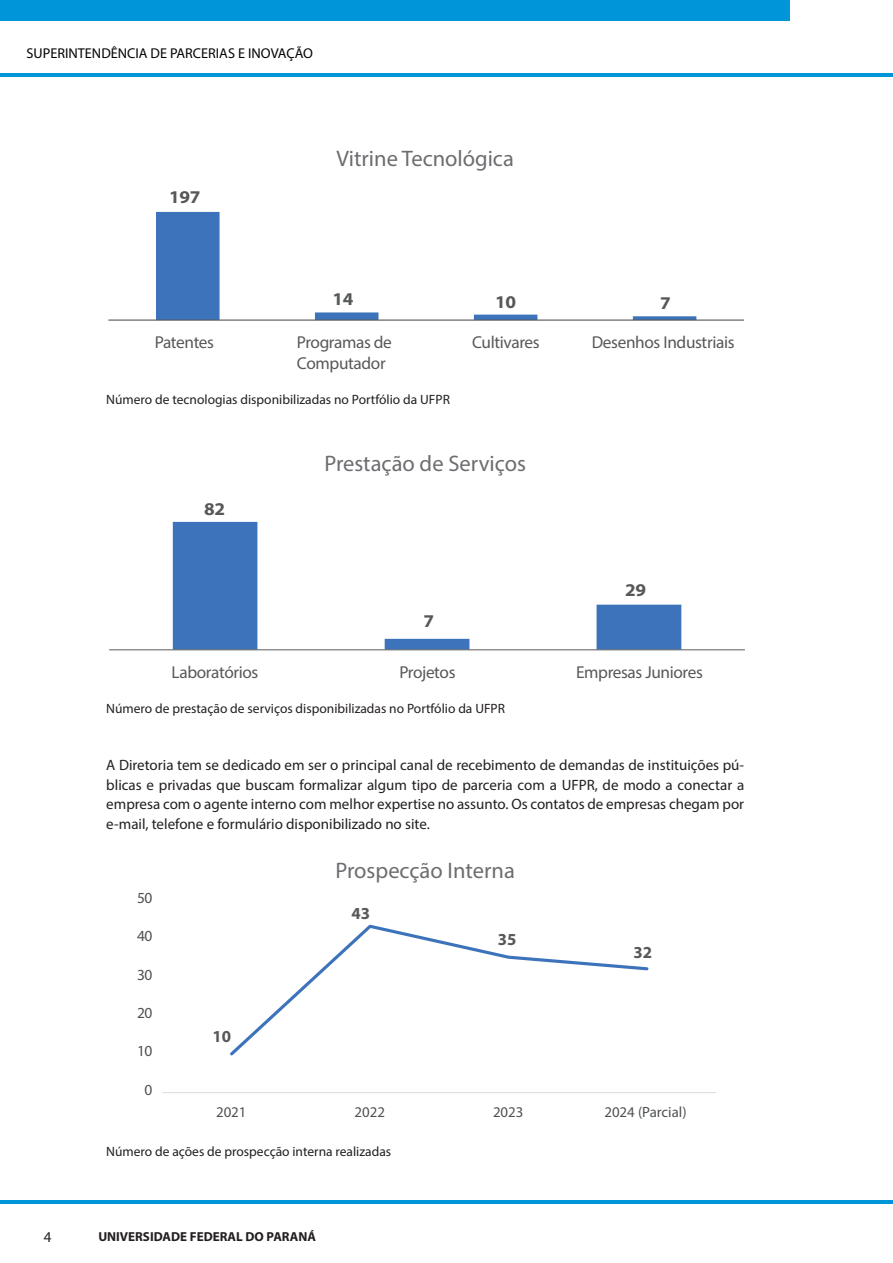
<style>
.page{position:relative;width:893px;height:1263px;background:#fff}
.page>*{position:absolute;margin:0;border:0;box-sizing:border-box;transform-origin:0 0}
.titulo_gráfico{font:22.5px "Myriad Pro";color:#6c6d70}
.t1{font:700 18px "Myriad Pro";letter-spacing:-.02em;color:#57585a;scale:1.07 1}
.t2{font:17.25px/20.7px "Myriad Pro";letter-spacing:-.02em;color:#57585a}
.t3{font:700 16.8px "Myriad Pro";color:#57585a}
.t4{font:15.45px "Myriad Pro";letter-spacing:-.02em;color:#4f5252}
.tx_corpo{font:15px/19.5px "Myriad Pro";color:#231f20;text-align:justify}
.t5{font:14.85px "Myriad Pro";color:#4f5252}
.t6{font:14.25px "Myriad Pro";color:#040503}
.legenda_graficos{font:13.5px "Myriad Pro";color:#231f20}
.t7{font:700 13.05px "Myriad Pro";color:#231f20}
</style>
<div class="page">
<div style="left:0;top:0;width:790px;height:20px;background:#0095d9"></div>
<hr style="left:0;top:73px;width:893px;height:4px;background:#0095d9">
<hr style="left:0;top:1200px;width:893px;height:3px;background:#0095d9">
<svg style="left:156px;top:212px;width:540px;height:107px"></svg>
<hr style="left:108px;top:319px;width:635px;height:2px;background:#57585a">
<svg style="left:173px;top:522px;width:508px;height:127px"></svg>
<hr style="left:109px;top:649px;width:635px;height:1px;background:#6c6d70">
<hr style="left:162px;top:1092px;width:554px;height:1px;background:#dcdddf">
<svg style="left:230px;top:924px;width:419px;height:132px"></svg>
<p class="t6" style="left:27px;top:45px;width:288px">SUPERINTENDÊNCIA DE PARCERIAS E INOVAÇÃO</p>
<p class="t1" style="left:169px;top:185px;width:31px">197</p>
<p class="titulo_gráfico" style="left:337px;top:144px;width:179px">Vitrine Tecnológica</p>
<p class="t1" style="left:333px;top:287px;width:21px">14</p>
<p class="t1" style="left:495px;top:291px;width:21px">10</p>
<p class="t1" style="left:660px;top:291px;width:11px">7</p>
<p class="t2" style="left:298px;top:328px;width:90px">Computador</p>
<p class="t2" style="left:155px;top:331px;width:61px">Patentes</p>
<p class="t2" style="left:297px;top:332px;width:97px">Programas de<br>Computador</p>
<p class="t2" style="left:472px;top:331px;width:69px">Cultivares</p>
<p class="t2" style="left:592px;top:332px;width:144px">Desenhos Industriais</p>
<p class="legenda_graficos" style="left:106px;top:392px;width:345px">Número de tecnologias disponibilizadas no Portfólio da UFPR</p>
<p class="t1" style="left:204px;top:497px;width:21px">82</p>
<p class="titulo_gráfico" style="left:324px;top:449px;width:203px">Prestação de Serviços</p>
<p class="t1" style="left:423px;top:609px;width:11px">7</p>
<p class="t1" style="left:625px;top:578px;width:21px">29</p>
<p class="t2" style="left:172px;top:661px;width:88px">Laboratórios</p>
<p class="t2" style="left:399px;top:661px;width:58px">Projetos</p>
<p class="t2" style="left:576px;top:661px;width:128px">Empresas Juniores</p>
<p class="legenda_graficos" style="left:106px;top:700px;width:400px">Número de prestação de serviços disponibilizadas no Portfólio da UFPR</p>
<p class="tx_corpo" style="left:106px;top:755px;width:639px">A Diretoria tem se dedicado em ser o principal canal de recebimento de demandas de instituições pú&shy;blicas e privadas que buscam formalizar algum tipo de parceria com a UFPR, de modo a conectar a empresa com o agente interno com melhor expertise no assunto. Os contatos de empresas chegam por e-mail, telefone e formulário disponibilizado no site.</p>
<p class="t4" style="left:137px;top:888px;width:17px">50</p>
<p class="t4" style="left:137px;top:926px;width:17px">40</p>
<p class="t4" style="left:137px;top:965px;width:17px">30</p>
<p class="t4" style="left:137px;top:1003px;width:17px">20</p>
<p class="t4" style="left:137px;top:1042px;width:17px">10</p>
<p class="t4" style="left:145px;top:1080px;width:9px">0</p>
<p class="titulo_gráfico" style="left:335px;top:856px;width:181px">Prospecção Interna</p>
<p class="t3" style="left:212px;top:1025px;width:20px">10</p>
<p class="t3" style="left:352px;top:902px;width:20px">43</p>
<p class="t3" style="left:498px;top:928px;width:20px">35</p>
<p class="t3" style="left:634px;top:941px;width:20px">32</p>
<p class="t5" style="left:216px;top:1102px;width:32px">2021</p>
<p class="t5" style="left:355px;top:1102px;width:32px">2022</p>
<p class="t5" style="left:493px;top:1102px;width:32px">2023</p>
<p class="t5" style="left:604px;top:1102px;width:84px">2024 (Parcial)</p>
<p class="legenda_graficos" style="left:106px;top:1143px;width:286px">Número de ações de prospecção interna realizadas</p>
<p class="tx_corpo" style="left:44px;top:1227px;width:9px">4</p>
<p class="t7" style="left:98px;top:1228px;width:219px">UNIVERSIDADE FEDERAL DO PARANÁ</p>
</div>
